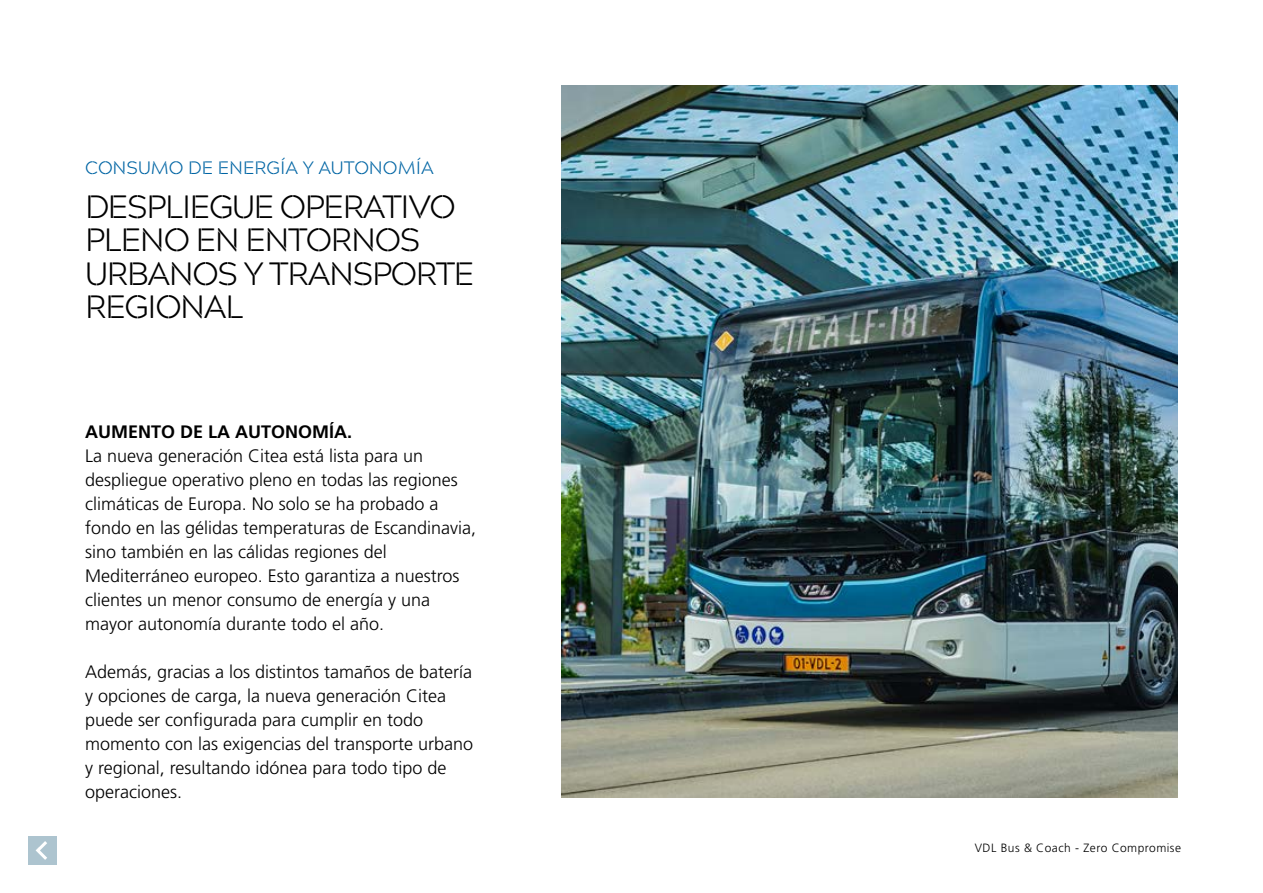
<style>
.page{position:relative;width:1263px;height:893px;background:#fff}
.page>*{position:absolute;margin:0;border:0;box-sizing:border-box;transform-origin:0 0}
.t1{font:300 32.25px/33.3px "Acherus Militant 1";letter-spacing:-.04em;color:#000}
.t2{font:300 18px/24px "Frutiger LT Std";color:#000}
.t3{font:300 18px "Acherus Militant 1";color:#0065a4}
.t4{font:700 18px "Frutiger LT Std";color:#000}
.t5{font:300 12px "Frutiger LT Std";letter-spacing:.04em;color:#000}
</style>
<div class="page">
<img style="left:561px;top:85px;width:617px;height:713px">
<div style="left:28px;top:836px;width:29px;height:29px;background:#adc4cf"></div>
<svg style="left:36px;top:841px;width:11px;height:19px"></svg>
<p class="t3" style="left:85px;top:152px;width:350px">CONSUMO DE ENERGÍA Y AUTONOMÍA</p>
<h1 class="t1" style="left:85px;top:188px;width:391px">DESPLIEGUE OPERATIVO<br>PLENO EN ENTORNOS<br>URBANOS Y TRANSPORTE<br>REGIONAL</h1>
<p class="t4" style="left:85px;top:421px;width:269px">AUMENTO DE LA AUTONOMÍA.</p>
<p class="t2" style="left:85px;top:444px;width:393px">La nueva generación Citea está lista para un despliegue operativo pleno en todas las regiones climáticas de Europa. No solo se ha probado a fondo en las gélidas temperaturas de Escandinavia, sino también en las cálidas regiones del Mediterráneo europeo. Esto garantiza a nuestros clientes un menor consumo de energía y una mayor autonomía durante todo el año.</p>
<p class="t2" style="left:85px;top:660px;width:390px">Además, gracias a los distintos tamaños de batería y opciones de carga, la nueva generación Citea puede ser configurada para cumplir en todo momento con las exigencias del transporte urbano y regional, resultando idónea para todo tipo de operaciones.</p>
<p class="t5" style="left:975px;top:841px;width:208px">VDL Bus &amp; Coach - Zero Compromise</p>
</div>
